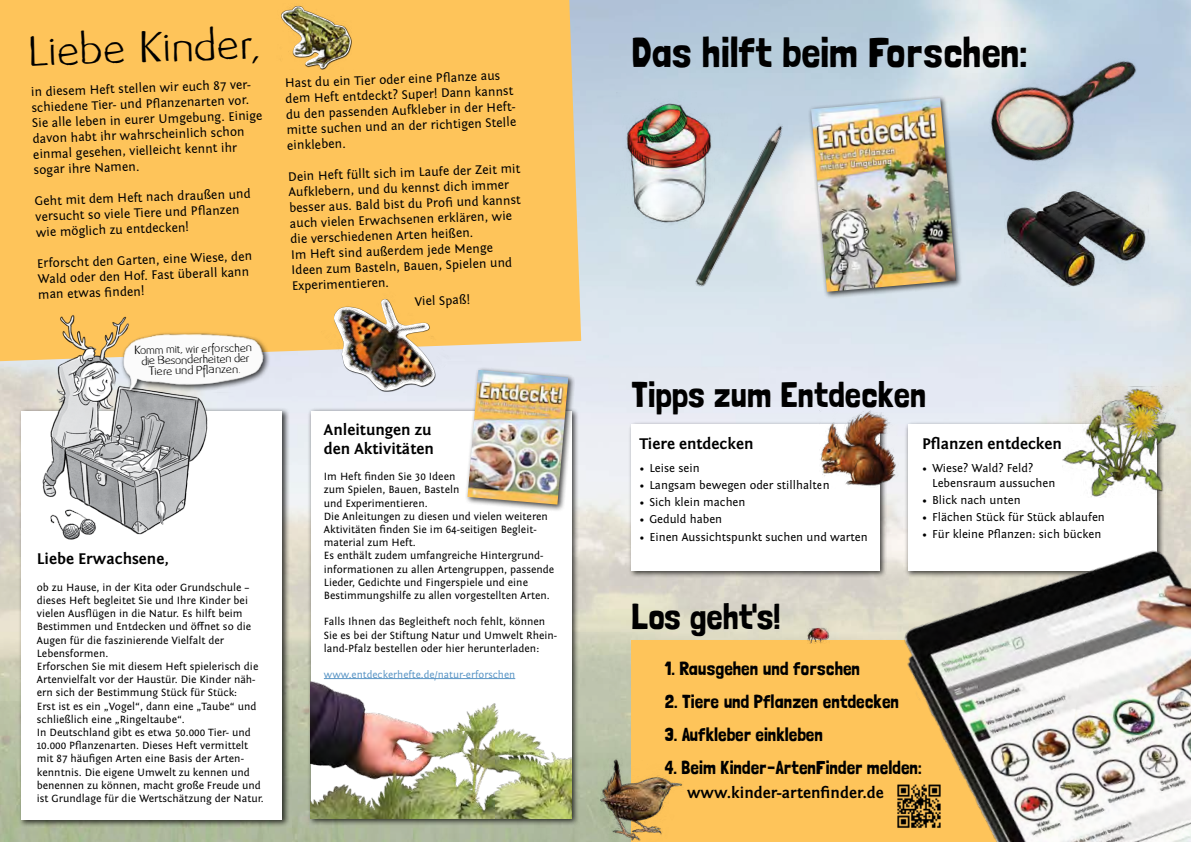
<style>
.page{position:relative;width:1191px;height:842px;background:#fff}
.page>*{position:absolute;margin:0;border:0;box-sizing:border-box;transform-origin:0 0}
.t1{font:42px "Londrina Solid";color:#000}
.t2{font:36.8px "Blume";color:#000}
.t3{font:35.7px "Londrina Solid";color:#000}
.t4{font:18.8px "Londrina Solid";color:#000}
.t5{font:700 16px/19.2px "Fontin Sans";color:#000}
.t6{font:13px/15.6px "Fontin Sans";color:#000}
.t7{font:12px/14.4px "Fontin Sans";color:#000}
.t8{font:11px/13.2px "Fontin Sans";color:#000}
.t9{font:10.5px "Fontin Sans";color:#5b96c6}
.t10{font:10px/10.6px "Blume";color:#000;text-align:center}
.s1{font-size:15px}
</style>
<div class="page">
<div style="left:18px;top:408px;width:272px;height:419px;background:#000;opacity:.75"></div>
<div style="left:22px;top:411px;width:260px;height:408px;background:#fff"></div>
<div style="left:307px;top:408px;width:272px;height:418px;background:#000;opacity:.75"></div>
<div style="left:311px;top:411px;width:260px;height:408px;background:#fff"></div>
<div style="left:631px;top:640px;width:560px;height:202px;background:#fec45a"></div>
<div style="left:0;top:0;width:581px;height:361px;background:#fec45a"></div>
<img style="left:692px;top:120px;width:96px;height:172px">
<img style="left:11px;top:314px;width:202px;height:236px">
<div style="left:808px;top:95px;width:155px;height:204px;background:#000;opacity:.75"></div>
<img style="left:811px;top:98px;width:145px;height:194px">
<div style="left:120px;top:331px;width:151px;height:67px;background:#000;opacity:.75"></div>
<img style="left:113px;top:330px;width:157px;height:65px">
<img style="left:982px;top:31px;width:157px;height:151px">
<img style="left:617px;top:92px;width:110px;height:138px">
<img style="left:1004px;top:185px;width:144px;height:101px">
<img style="left:311px;top:678px;width:260px;height:141px">
<div style="left:464px;top:367px;width:111px;height:145px;background:#000;opacity:.75"></div>
<img style="left:467px;top:370px;width:101px;height:135px">
<img style="left:317px;top:275px;width:137px;height:136px">
<img style="left:353px;top:3px;width:3px;height:66px">
<img style="left:265px;top:3px;width:88px;height:66px">
<img style="left:600px;top:758px;width:83px;height:84px">
<div style="left:904px;top:421px;width:260px;height:157px;background:#000;opacity:.75"></div>
<div style="left:908px;top:424px;width:248px;height:147px;background:#fff"></div>
<div style="left:628px;top:421px;width:259px;height:157px;background:#000;opacity:.75"></div>
<div style="left:631px;top:424px;width:249px;height:147px;background:#fff"></div>
<img style="left:820px;top:410px;width:80px;height:80px">
<img style="left:1062px;top:386px;width:116px;height:112px">
<img style="left:1113px;top:396px;width:54px;height:54px">
<img style="left:806px;top:628px;width:24px;height:16px">
<img style="left:872px;top:502px;width:319px;height:340px">
<img style="left:892px;top:780px;width:53px;height:52px">
<h2 class="t2" style="left:27px;top:31px;width:234px;rotate:-2deg">Liebe Kinder,</h2>
<p class="t6" style="left:31px;top:84px;width:232px;rotate:-2deg">in diesem Heft stellen wir euch 87 ver&shy;schiedene Tier- und Pfl anzenarten vor.<br>Sie alle leben in eurer Umgebung. Einige davon habt ihr wahrscheinlich schon einmal gesehen, vielleicht kennt ihr sogar ihre Namen.</p>
<p class="t6" style="left:35px;top:193px;width:217px;rotate:-2deg">Geht mit dem Heft nach draußen und versucht so viele Tiere und Pfl anzen wie möglich zu entdecken!</p>
<p class="t6" style="left:37px;top:256px;width:217px;rotate:-2deg">Erforscht den Garten, eine Wiese, den<br>Wald oder den Hof. Fast überall kann man etwas fi nden!</p>
<p class="t10" style="left:134px;top:345px;width:119px;rotate:-1deg">Komm mit, wir erforschen die Besonderheiten der<br>Tiere und Pflanzen.</p>
<h3 class="t5" style="left:37px;top:550px;width:133px">Liebe Erwachsene,</h3>
<p class="t8" style="left:37px;top:581px;width:228px">ob zu Hause, in der Kita oder Grundschule – dieses Heft begleitet Sie und Ihre Kinder bei vielen Ausflügen in die Natur. Es hilft beim Bestimmen und Entdecken und öffnet so die Augen für die faszinierende Vielfalt der Lebensformen.<br>Erforschen Sie mit diesem Heft spielerisch die Artenvielfalt vor der Haustür. Die Kinder näh&shy;ern sich der Bestimmung Stück für Stück:<br>Erst ist es ein „Vogel“, dann eine „Taube“ und schließlich eine „Ringeltaube“.<br>In Deutschland gibt es etwa 50.000 Tier- und 10.000 Pflanzenarten. Dieses Heft vermittelt mit 87 häufigen Arten eine Basis der Arten&shy;kenntnis. Die eigene Umwelt zu kennen und benennen zu können, macht große Freude und ist Grundlage für die Wertschätzung der Natur.</p>
<p class="t6" style="left:285px;top:75px;width:234px;rotate:-2deg">Hast du ein Tier oder eine Pfl anze aus dem Heft entdeckt? Super! Dann kannst du den passenden Aufkleber in der Heft&shy;mitte suchen und an der richtigen Stelle einkleben.</p>
<p class="t6" style="left:288px;top:169px;width:234px;rotate:-2deg">Dein Heft füllt sich im Laufe der Zeit mit Aufklebern, und du kennst dich immer besser aus. Bald bist du Profi und kannst auch vielen Erwachsenen erklären, wie die verschiedenen Arten heißen.<br>Im Heft sind außerdem jede Menge Ideen zum Basteln, Bauen, Spielen und Experimentieren.</p>
<p class="t6" style="left:414px;top:294px;width:57px;rotate:-2deg">Viel Spaß!</p>
<h3 class="t5" style="left:324px;top:420px;width:111px">Anleitungen zu den Aktivitäten</h3>
<p class="t8" style="left:324px;top:470px;width:232px">Im Heft finden Sie 30 Ideen<br>zum Spielen, Bauen, Basteln<br>und Experimentieren.<br>Die Anleitungen zu diesen und vielen weiteren Aktivitäten finden Sie im 64-seitigen Begleit&shy;material zum Heft.<br>Es enthält zudem umfangreiche Hintergrund&shy;informationen zu allen Artengruppen, passende Lieder, Gedichte und Fingerspiele und eine Bestimmungshilfe zu allen vorgestellten Arten.</p>
<p class="t8" style="left:324px;top:615px;width:235px">Falls Ihnen das Begleitheft noch fehlt, können<br>Sie es bei der Stiftung Natur und Umwelt Rhein&shy;land-Pfalz bestellen oder hier herunterladen:</p>
<p class="t9" style="left:324px;top:668px;width:193px">www.entdeckerhefte.de/natur-erforschen</p>
<h1 class="t1" style="left:631px;top:27px;width:397px">Das hilft beim Forschen:</h1>
<h3 class="t3" style="left:631px;top:374px;width:297px">Tipps zum Entdecken</h3>
<h3 class="t5" style="left:922px;top:435px;width:141px">Pflanzen entdecken</h3>
<p class="t7" style="left:932px;top:461px;width:125px;text-indent:-10px">• Wiese? Wald? Feld?<br>Lebensraum aussuchen</p>
<p class="t7" style="left:922px;top:493px;width:100px">• Blick nach unten</p>
<p class="t7" style="left:922px;top:510px;width:184px">• Flächen Stück für Stück ablaufen</p>
<p class="t7" style="left:922px;top:527px;width:181px">• Für kleine Pflanzen: sich bücken</p>
<h3 class="t5" style="left:639px;top:434px;width:116px">Tiere entdecken</h3>
<p class="t7" style="left:639px;top:461px;width:62px">• Leise sein</p>
<p class="t7" style="left:639px;top:478px;width:192px">• Langsam bewegen oder stillhalten</p>
<p class="t7" style="left:639px;top:495px;width:108px">• Sich klein machen</p>
<p class="t7" style="left:639px;top:512px;width:84px">• Geduld haben</p>
<p class="t7" style="left:639px;top:530px;width:230px">• Einen Aussichtspunkt suchen und warten</p>
<h3 class="t3" style="left:631px;top:595px;width:150px">Los geht's!</h3>
<h3 class="t4" style="left:664px;top:657px;width:197px">1. Rausgehen und forschen</h3>
<h3 class="t4" style="left:664px;top:690px;width:236px">2. Tiere und Pflanzen entdecken</h3>
<h3 class="t4" style="left:664px;top:723px;width:160px">3. Aufkleber einkleben</h3>
<h3 class="t4" style="left:664px;top:756px;width:258px">4. Beim Kinder<span class="s1">-</span>ArtenFinder melden:</h3>
<h3 class="t5" style="left:687px;top:783px;width:198px">www.kinder-artenfinder.de</h3>
</div>
